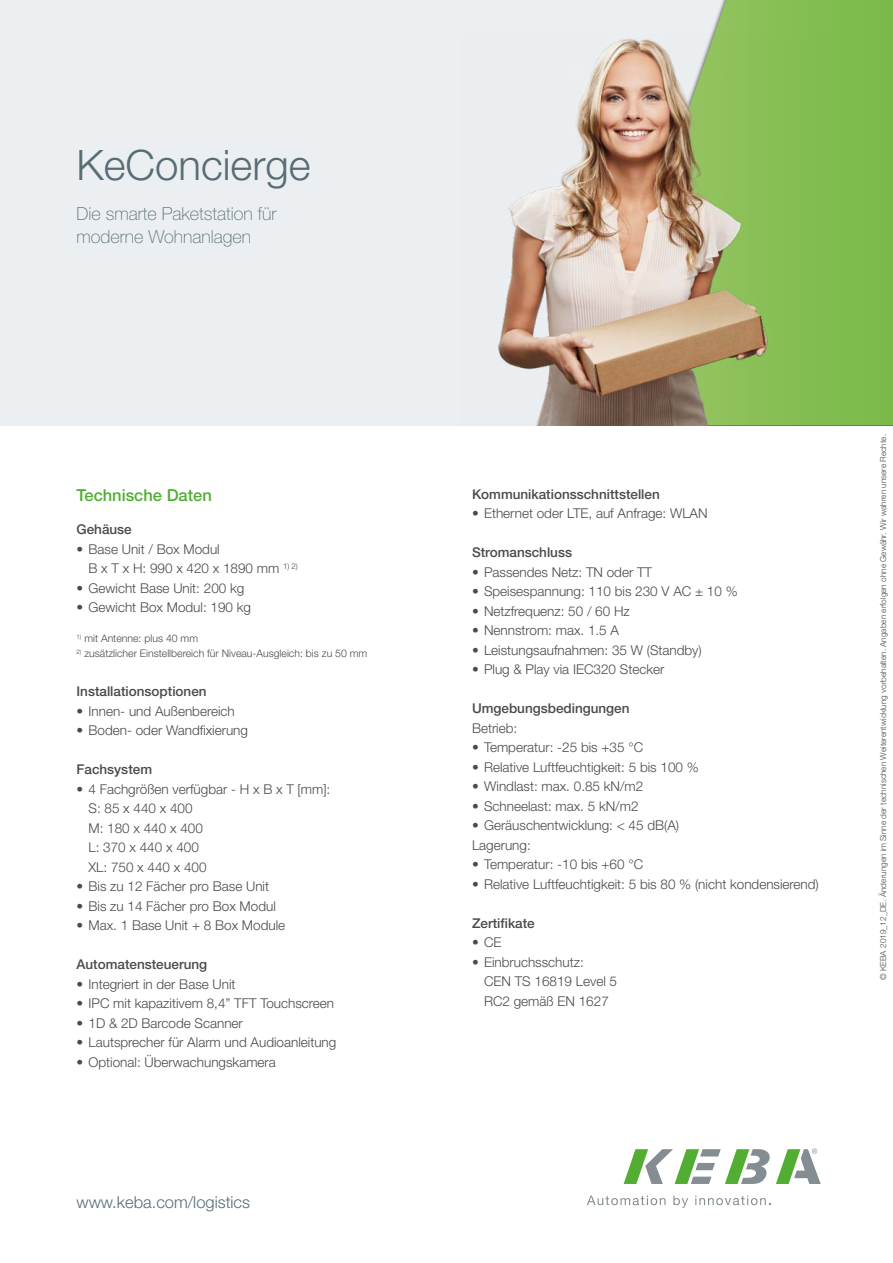
<style>
.page{position:relative;width:893px;height:1263px;background:#fff}
.page>*{position:absolute;margin:0;border:0;box-sizing:border-box;transform-origin:0 0}
.t1{font:300 42px "Helvetica Neue LT Pro";color:#576d76}
.t2{font:100 18px/22.5px "Helvetica Neue LT Pro";color:#576d76}
.t3{font:300 16.5px "Helvetica Neue LT Pro";color:#576d76}
.t4{font:500 16.5px "Helvetica Neue LT Pro";color:#52ae32}
.t5{font:300 13.5px/19.5px "Helvetica Neue LT Pro";color:#4a4a49}
.t6{font:500 13.5px "Helvetica Neue LT Pro";color:#4a4a49}
.t7{font:300 10.5px "Helvetica Neue LT Pro";color:#4a4a49}
.t8{font:300 8.25px "Helvetica Neue LT Pro";color:#4a4a49}
</style>
<div class="page">
<div style="left:0;top:0;width:893px;height:426px;background:#eceff1"></div>
<svg style="left:711px;top:0;width:182px;height:426px;background:#80bc4f"></svg>
<img style="left:498px;top:34px;width:335px;height:392px">
<svg style="left:624px;top:1149px;width:146px;height:35px"></svg>
<svg style="left:776px;top:1148px;width:45px;height:36px"></svg>
<svg style="left:587px;top:1195px;width:78px;height:10px"></svg>
<svg style="left:673px;top:1195px;width:15px;height:13px"></svg>
<svg style="left:695px;top:1195px;width:75px;height:10px"></svg>
<h1 class="t1" style="left:77px;top:139px;width:236px">KeConcierge</h1>
<h2 class="t2" style="left:77px;top:202px;width:202px">Die smarte Paketstation für moderne Wohnanlagen</h2>
<p class="t4" style="left:77px;top:485px;width:137px">Technische Daten</p>
<p class="t6" style="left:77px;top:521px;width:57px">Gehäuse</p>
<p class="t5" style="left:89px;top:539px;width:211px;text-indent:-12px">• Base Unit / Box Modul<br>B x T x H: 990 x 420 x 1890 mm <sup>1)</sup> <sup>2)</sup></p>
<p class="t5" style="left:77px;top:578px;width:169px">• Gewicht Base Unit: 200 kg</p>
<p class="t5" style="left:77px;top:597px;width:176px">• Gewicht Box Modul: 190 kg</p>
<p class="t7" style="left:77px;top:632px;width:123px"><sup>1)</sup> mit Antenne: plus 40 mm</p>
<p class="t7" style="left:77px;top:647px;width:292px"><sup>2)</sup> zusätzlicher Einstellbereich für Niveau-Ausgleich: bis zu 50 mm</p>
<p class="t6" style="left:77px;top:683px;width:132px">Installationsoptionen</p>
<p class="t5" style="left:77px;top:701px;width:160px">• Innen- und Außenbereich</p>
<p class="t5" style="left:77px;top:720px;width:173px">• Boden- oder Wandfixierung</p>
<p class="t6" style="left:77px;top:761px;width:77px">Fachsystem</p>
<p class="t5" style="left:89px;top:779px;width:243px;text-indent:-12px">• 4 Fachgrößen verfügbar - H x B x T [mm]:<br>S: 85 x 440 x 400<br>M: 180 x 440 x 400<br>L: 370 x 440 x 400<br>XL: 750 x 440 x 400</p>
<p class="t5" style="left:77px;top:876px;width:194px">• Bis zu 12 Fächer pro Base Unit</p>
<p class="t5" style="left:77px;top:896px;width:201px">• Bis zu 14 Fächer pro Box Modul</p>
<p class="t5" style="left:77px;top:915px;width:210px">• Max. 1 Base Unit + 8 Box Module</p>
<p class="t6" style="left:77px;top:956px;width:132px">Automatensteuerung</p>
<p class="t5" style="left:77px;top:974px;width:161px">• Integriert in der Base Unit</p>
<p class="t5" style="left:77px;top:993px;width:259px">• IPC mit kapazitivem 8,4” TFT Touchscreen</p>
<p class="t5" style="left:77px;top:1013px;width:168px">• 1D &amp; 2D Barcode Scanner</p>
<p class="t5" style="left:77px;top:1032px;width:261px">• Lautsprecher für Alarm und Audioanleitung</p>
<p class="t5" style="left:77px;top:1052px;width:201px">• Optional: Überwachungskamera</p>
<p class="t3" style="left:77px;top:1192px;width:175px">www.keba.com/logistics</p>
<p class="t6" style="left:472px;top:486px;width:189px">Kommunikationsschnittstellen</p>
<p class="t5" style="left:472px;top:504px;width:237px">• Ethernet oder LTE, auf Anfrage: WLAN</p>
<p class="t6" style="left:472px;top:544px;width:102px">Stromanschluss</p>
<p class="t5" style="left:472px;top:562px;width:182px">• Passendes Netz: TN oder TT</p>
<p class="t5" style="left:472px;top:582px;width:267px">• Speisespannung: 110 bis 230 V AC ± 10 %</p>
<p class="t5" style="left:472px;top:601px;width:159px">• Netzfrequenz: 50 / 60 Hz</p>
<p class="t5" style="left:472px;top:621px;width:149px">• Nennstrom: max. 1.5 A</p>
<p class="t5" style="left:472px;top:640px;width:231px">• Leistungsaufnahmen: 35 W (Standby)</p>
<p class="t5" style="left:472px;top:659px;width:194px">• Plug &amp; Play via IEC320 Stecker</p>
<p class="t6" style="left:472px;top:700px;width:159px">Umgebungsbedingungen</p>
<p class="t5" style="left:472px;top:718px;width:47px">Betrieb:</p>
<p class="t5" style="left:472px;top:737px;width:173px">• Temperatur: -25 bis +35 °C</p>
<p class="t5" style="left:472px;top:757px;width:228px">• Relative Luftfeuchtigkeit: 5 bis 100 %</p>
<p class="t5" style="left:472px;top:776px;width:173px">• Windlast: max. 0.85 kN/m2</p>
<p class="t5" style="left:472px;top:796px;width:168px">• Schneelast: max. 5 kN/m2</p>
<p class="t5" style="left:472px;top:815px;width:209px">• Geräuschentwicklung: &lt; 45 dB(A)<br>Lagerung:</p>
<p class="t5" style="left:472px;top:854px;width:173px">• Temperatur: -10 bis +60 °C</p>
<p class="t5" style="left:472px;top:874px;width:348px">• Relative Luftfeuchtigkeit: 5 bis 80 % (nicht kondensierend)</p>
<p class="t6" style="left:472px;top:915px;width:64px">Zertifikate</p>
<p class="t5" style="left:472px;top:932px;width:31px">• CE</p>
<p class="t5" style="left:484px;top:952px;width:135px;text-indent:-12px">• Einbruchsschutz:<br>CEN TS 16819 Level 5<br>RC2 gemäß EN 1627</p>
<p class="t8" style="left:878px;top:980px;width:548px;rotate:-90deg">© KEBA 2019_12_DE. Änderungen im Sinne der technischen Weiterentwicklung vorbehalten. Angaben erfolgen ohne Gewähr. Wir wahren unsere Rechte.</p>
</div>
